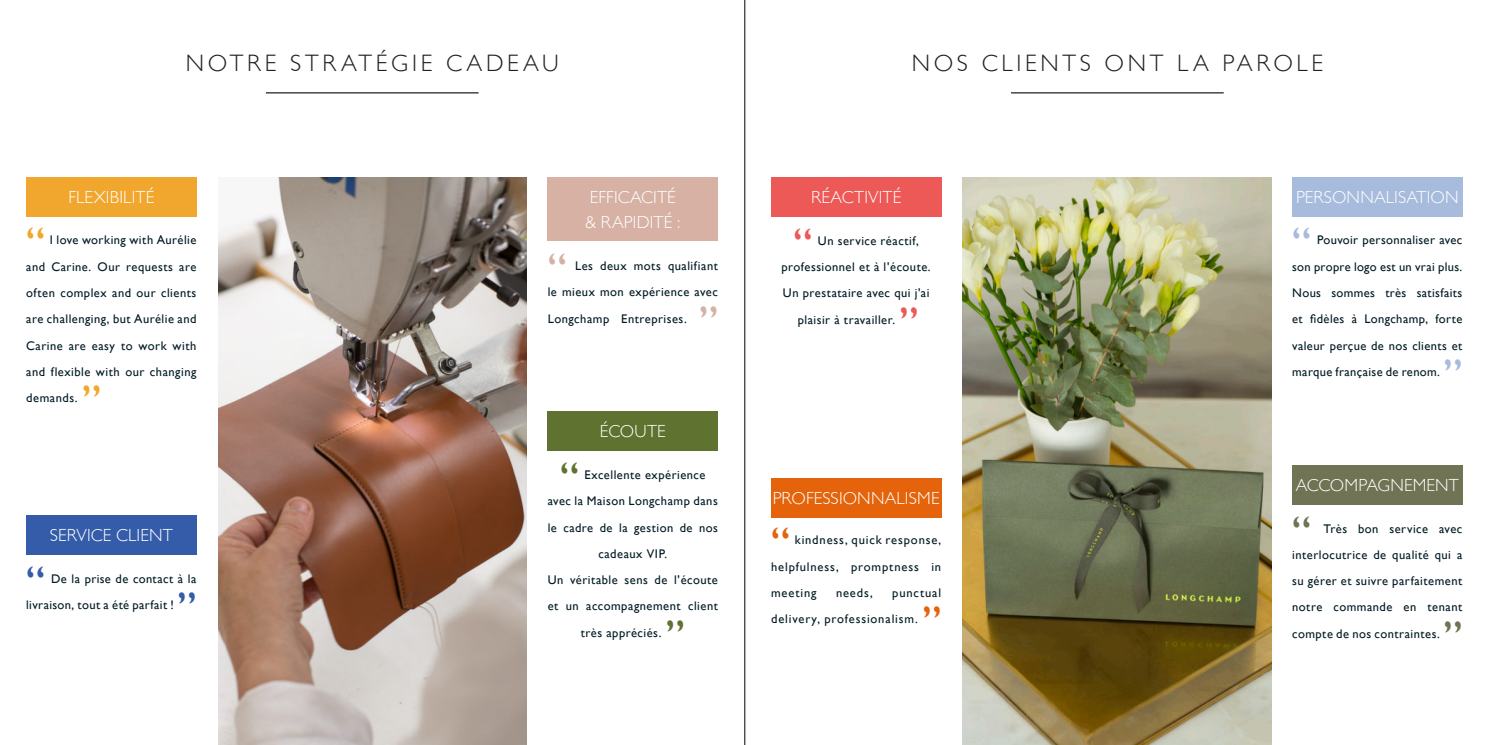
<style>
.page{position:relative;width:1489px;height:745px;background:#fff}
.page>*{position:absolute;margin:0;border:0;box-sizing:border-box;transform-origin:0 0}
.t1{font:45px "Gill Sans";color:#e4630b}
.t2{font:45px "Gill Sans";color:#345ca9}
.t3{font:45px "Gill Sans";color:#f1a72e}
.t4{font:45px "Gill Sans";color:#707454}
.t5{font:45px "Gill Sans";color:#607230}
.t6{font:45px "Gill Sans";color:#a7bbdd}
.t7{font:45px "Gill Sans";color:#ec5956}
.t8{font:45px "Gill Sans";color:#d6b1a4}
.t9{font:300 23.75px "Gill Sans";letter-spacing:.155em;color:#231f20}
.t10{font:300 17.5px/25px "Gill Sans";letter-spacing:.01em;color:#fff}
.t11{font:12.5px/26.2px "Gill Sans";letter-spacing:.04em;color:#001a24;text-align:justify}
.t12{font:12.5px/26.2px "Gill Sans";letter-spacing:.07em;color:#001a24}
</style>
<div class="page">
<div style="left:1292px;top:465px;width:170px;height:39px;background:#707454"></div>
<div style="left:26px;top:515px;width:170px;height:39px;background:#345ca9"></div>
<div style="left:26px;top:177px;width:170px;height:39px;background:#f1a72e"></div>
<div style="left:1292px;top:177px;width:170px;height:39px;background:#a7bbdd"></div>
<div style="left:771px;top:478px;width:170px;height:39px;background:#e4630b"></div>
<div style="left:547px;top:411px;width:171px;height:39px;background:#607230"></div>
<div style="left:771px;top:177px;width:170px;height:39px;background:#ec5956"></div>
<img style="left:962px;top:177px;width:308px;height:567px">
<hr style="left:266px;top:92px;width:212px;height:1px;background:#231f20">
<hr style="left:1010px;top:92px;width:213px;height:1px;background:#231f20">
<img style="left:218px;top:177px;width:308px;height:567px">
<div style="left:547px;top:177px;width:171px;height:64px;background:#d6b1a4"></div>
<hr style="left:744px;top:0;width:1px;height:744px;background:#000001">
<h2 class="t9" style="left:186px;top:53px;width:374px">NOTRE STRATÉGIE CADEAU</h2>
<h2 class="t9" style="left:911px;top:53px;width:413px">NOS CLIENTS ONT LA PAROLE</h2>
<h3 class="t10" style="left:585px;top:186px;width:96px">EFFICACITÉ &amp; RAPIDITÉ :</h3>
<h3 class="t10" style="left:68px;top:186px;width:87px">FLEXIBILITÉ</h3>
<h3 class="t10" style="left:1295px;top:186px;width:164px">PERSONNALISATION</h3>
<h3 class="t10" style="left:811px;top:186px;width:92px">RÉACTIVITÉ</h3>
<h1 class="t3" style="left:26px;top:225px;width:21px">“</h1>
<p class="t11" style="left:26px;top:228px;width:172px;text-indent:24px">I love working with Aurélie and Carine. Our requests are often complex and our clients are challenging, but Aurélie and Carine are easy to work with and flexible with our changing demands.</p>
<h1 class="t6" style="left:1292px;top:225px;width:21px">“</h1>
<p class="t11" style="left:1292px;top:228px;width:172px;text-indent:25px">Pouvoir personnaliser avec son propre logo est un vrai plus.<br>Nous sommes très satisfaits et fidèles à Longchamp, forte valeur perçue de nos clients et marque française de renom.</p>
<h1 class="t7" style="left:793px;top:226px;width:21px">“</h1>
<p class="t11" style="left:818px;top:228px;width:102px">Un service réactif,</p>
<p class="t11" style="left:781px;top:254px;width:151px">professionnel et à l'écoute.</p>
<p class="t11" style="left:782px;top:281px;width:148px">Un prestataire avec qui j'ai</p>
<p class="t11" style="left:797px;top:307px;width:99px">plaisir à travailler.</p>
<h1 class="t8" style="left:547px;top:251px;width:21px">“</h1>
<p class="t11" style="left:547px;top:253px;width:172px;text-indent:27px">Les deux mots qualifiant le mieux mon expérience avec Longchamp Entreprises.</p>
<h1 class="t8" style="left:698px;top:303px;width:21px">”</h1>
<h1 class="t7" style="left:899px;top:305px;width:21px">”</h1>
<h1 class="t6" style="left:1442px;top:357px;width:21px">”</h1>
<h1 class="t3" style="left:82px;top:383px;width:21px">”</h1>
<h3 class="t10" style="left:50px;top:524px;width:124px">SERVICE CLIENT</h3>
<h1 class="t2" style="left:26px;top:563px;width:21px">“</h1>
<p class="t11" style="left:26px;top:566px;width:172px;text-indent:25px">De la prise de contact à la livraison, tout a été parfait !</p>
<h1 class="t2" style="left:177px;top:589px;width:21px">”</h1>
<h3 class="t10" style="left:600px;top:419px;width:67px">ÉCOUTE</h3>
<h1 class="t5" style="left:560px;top:460px;width:21px">“</h1>
<p class="t11" style="left:584px;top:462px;width:122px">Excellente expérience</p>
<p class="t11" style="left:547px;top:488px;width:172px">avec la Maison Longchamp dans</p>
<p class="t11" style="left:547px;top:515px;width:172px">le cadre de la gestion de nos</p>
<p class="t11" style="left:598px;top:541px;width:70px">cadeaux VIP.</p>
<p class="t11" style="left:547px;top:567px;width:172px">Un véritable sens de l'écoute</p>
<p class="t11" style="left:547px;top:593px;width:172px">et un accompagnement client</p>
<p class="t11" style="left:580px;top:620px;width:82px">très appréciés.</p>
<h1 class="t5" style="left:665px;top:617px;width:21px">”</h1>
<h3 class="t10" style="left:772px;top:486px;width:168px">PROFESSIONNALISME</h3>
<h1 class="t1" style="left:771px;top:525px;width:21px">“</h1>
<p class="t11" style="left:771px;top:527px;width:172px;text-indent:24px">kindness, quick response, helpfulness, promptness in meeting</p>
<p class="t12" style="left:771px;top:580px;width:172px;text-indent:121px">punctual delivery, professionalism.</p>
<p class="t11" style="left:836px;top:580px;width:38px">needs,</p>
<h1 class="t1" style="left:922px;top:604px;width:21px">”</h1>
<h3 class="t10" style="left:1295px;top:473px;width:165px">ACCOMPAGNEMENT</h3>
<h1 class="t4" style="left:1292px;top:513px;width:21px">“</h1>
<p class="t11" style="left:1292px;top:516px;width:172px;text-indent:31px">Très bon service avec interlocutrice de qualité qui a su gérer et suivre parfaitement notre commande en tenant compte de nos contraintes.</p>
<h1 class="t4" style="left:1442px;top:618px;width:21px">”</h1>
</div>
